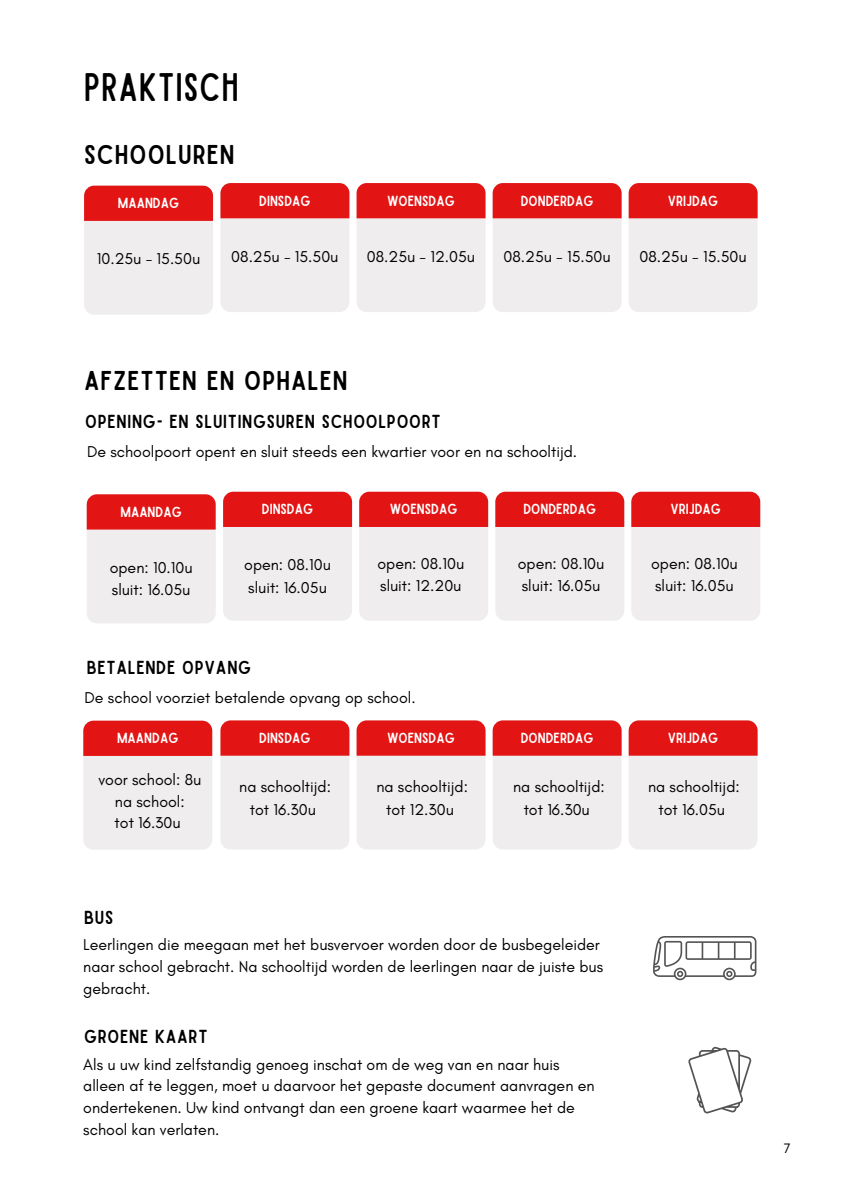
<style>
.page{position:relative;width:842px;height:1191px;background:#fff}
.page>*{position:absolute;margin:0;border:0;box-sizing:border-box;transform-origin:0 0}
.t1{font:32px "Sailors Condensed";letter-spacing:.04em;color:#000}
.t2{font:26px "Sailors";letter-spacing:.04em;color:#000}
.t3{font:18px "Sailors";letter-spacing:.04em;color:#000}
.t4{font:16px/21.7px "Glacial Indifference";color:#000}
.t5{font:14px "Sailors";color:#fff}
.t6{font:14px "Glacial Indifference";color:#000}
</style>
<div class="page">
<div style="left:84px;top:186px;width:129px;height:128px;background:#efeded;border-radius:10px"></div>
<div style="left:84px;top:186px;width:129px;height:35px;background:#e21414"></div>
<div style="left:220px;top:183px;width:129px;height:129px;background:#efeded;border-radius:10px"></div>
<div style="left:220px;top:183px;width:129px;height:35px;background:#e21414"></div>
<div style="left:357px;top:183px;width:128px;height:129px;background:#efeded;border-radius:10px"></div>
<div style="left:357px;top:183px;width:128px;height:35px;background:#e21414"></div>
<div style="left:493px;top:183px;width:129px;height:129px;background:#efeded;border-radius:10px"></div>
<div style="left:493px;top:183px;width:129px;height:35px;background:#e21414"></div>
<div style="left:629px;top:183px;width:129px;height:129px;background:#efeded;border-radius:10px"></div>
<div style="left:629px;top:183px;width:129px;height:35px;background:#e21414"></div>
<div style="left:87px;top:494px;width:129px;height:129px;background:#efeded;border-radius:10px"></div>
<div style="left:87px;top:494px;width:129px;height:35px;background:#e21414"></div>
<div style="left:223px;top:491px;width:129px;height:129px;background:#efeded;border-radius:10px"></div>
<div style="left:223px;top:491px;width:129px;height:36px;background:#e21414"></div>
<div style="left:359px;top:491px;width:129px;height:129px;background:#efeded;border-radius:10px"></div>
<div style="left:359px;top:491px;width:129px;height:36px;background:#e21414"></div>
<div style="left:495px;top:491px;width:129px;height:129px;background:#efeded;border-radius:10px"></div>
<div style="left:495px;top:491px;width:129px;height:36px;background:#e21414"></div>
<div style="left:631px;top:491px;width:129px;height:129px;background:#efeded;border-radius:10px"></div>
<div style="left:631px;top:491px;width:129px;height:36px;background:#e21414"></div>
<div style="left:83px;top:720px;width:129px;height:129px;background:#efeded;border-radius:10px"></div>
<div style="left:83px;top:720px;width:129px;height:35px;background:#e21414"></div>
<div style="left:220px;top:720px;width:129px;height:129px;background:#efeded;border-radius:10px"></div>
<div style="left:220px;top:720px;width:129px;height:35px;background:#e21414"></div>
<div style="left:357px;top:720px;width:128px;height:129px;background:#efeded;border-radius:10px"></div>
<div style="left:357px;top:720px;width:128px;height:35px;background:#e21414"></div>
<div style="left:493px;top:720px;width:129px;height:129px;background:#efeded;border-radius:10px"></div>
<div style="left:493px;top:720px;width:129px;height:35px;background:#e21414"></div>
<div style="left:629px;top:720px;width:129px;height:129px;background:#efeded;border-radius:10px"></div>
<div style="left:629px;top:720px;width:129px;height:35px;background:#e21414"></div>
<svg style="left:653px;top:936px;width:103px;height:44px"></svg>
<svg style="left:688px;top:1046px;width:64px;height:67px"></svg>
<h1 class="t1" style="left:84px;top:73px;width:156px">PRAKTISCH</h1>
<h2 class="t2" style="left:84px;top:145px;width:152px">SCHOOLUREN</h2>
<p class="t5" style="left:118px;top:198px;width:63px">MAANDAG</p>
<p class="t5" style="left:259px;top:195px;width:53px">DINSDAG</p>
<p class="t4" style="left:97px;top:248px;width:105px">10.25u - 15.50u</p>
<p class="t4" style="left:231px;top:245px;width:109px">08.25u - 15.50u</p>
<p class="t5" style="left:387px;top:195px;width:69px">WOENSDAG</p>
<p class="t4" style="left:367px;top:245px;width:110px">08.25u - 12.05u</p>
<p class="t5" style="left:521px;top:195px;width:74px">DONDERDAG</p>
<p class="t4" style="left:503px;top:245px;width:109px">08.25u - 15.50u</p>
<p class="t5" style="left:668px;top:195px;width:52px">VRIJDAG</p>
<p class="t4" style="left:639px;top:245px;width:109px">08.25u - 15.50u</p>
<h2 class="t2" style="left:84px;top:371px;width:265px">AFZETTEN EN OPHALEN</h2>
<p class="t3" style="left:85px;top:415px;width:357px">OPENING- EN SLUITINGSUREN SCHOOLPOORT</p>
<p class="t4" style="left:87px;top:441px;width:492px">De schoolpoort opent en sluit steeds een kwartier voor en na schooltijd.</p>
<p class="t5" style="left:120px;top:506px;width:63px">MAANDAG</p>
<p class="t4" style="left:110px;top:556px;width:84px">open: 10.10u sluit: 16.05u</p>
<p class="t5" style="left:262px;top:504px;width:53px">DINSDAG</p>
<p class="t4" style="left:244px;top:553px;width:88px;line-height:22.3px">open: 08.10u sluit: 16.05u</p>
<p class="t5" style="left:390px;top:504px;width:69px">WOENSDAG</p>
<p class="t5" style="left:523px;top:504px;width:74px">DONDERDAG</p>
<p class="t5" style="left:670px;top:504px;width:52px">VRIJDAG</p>
<p class="t4" style="left:377px;top:552px;width:88px;line-height:22.3px">open: 08.10u sluit: 12.20u</p>
<p class="t4" style="left:518px;top:552px;width:88px;line-height:22.3px">open: 08.10u sluit: 16.05u</p>
<p class="t4" style="left:651px;top:552px;width:88px;line-height:22.3px">open: 08.10u sluit: 16.05u</p>
<p class="t3" style="left:87px;top:660px;width:166px">BETALENDE OPVANG</p>
<p class="t4" style="left:85px;top:686px;width:333px">De school voorziet betalende opvang op school.</p>
<p class="t5" style="left:117px;top:733px;width:63px">MAANDAG</p>
<p class="t4" style="left:98px;top:768px;width:104px;text-align:center">voor school: 8u na school:<br>tot 16.30u</p>
<p class="t5" style="left:259px;top:732px;width:53px">DINSDAG</p>
<p class="t5" style="left:387px;top:732px;width:69px">WOENSDAG</p>
<p class="t5" style="left:521px;top:732px;width:74px">DONDERDAG</p>
<p class="t5" style="left:668px;top:732px;width:52px">VRIJDAG</p>
<p class="t4" style="left:239px;top:775px;width:93px;line-height:22.3px;text-align:center">na schooltijd: tot 16.30u</p>
<p class="t4" style="left:513px;top:775px;width:93px;line-height:22.3px;text-align:center">na schooltijd: tot 16.30u</p>
<p class="t4" style="left:648px;top:775px;width:93px;line-height:22.3px;text-align:center">na schooltijd: tot 16.05u</p>
<p class="t4" style="left:376px;top:775px;width:93px;line-height:22.3px;text-align:center">na schooltijd: tot 12.30u</p>
<p class="t3" style="left:84px;top:910px;width:31px">BUS</p>
<p class="t4" style="left:83px;top:933px;width:521px">Leerlingen die meegaan met het busvervoer worden door de busbegeleider naar school gebracht. Na schooltijd worden de leerlingen naar de juiste bus gebracht.</p>
<p class="t3" style="left:84px;top:1029px;width:125px">GROENE KAART</p>
<p class="t4" style="left:83px;top:1052px;width:513px">Als u uw kind zelfstandig genoeg inschat om de weg van en naar huis alleen af te leggen, moet u daarvoor het gepaste document aanvragen en ondertekenen. Uw kind ontvangt dan een groene kaart waarmee het de school kan verlaten.</p>
<p class="t6" style="left:784px;top:1139px;width:8px">7</p>
</div>
